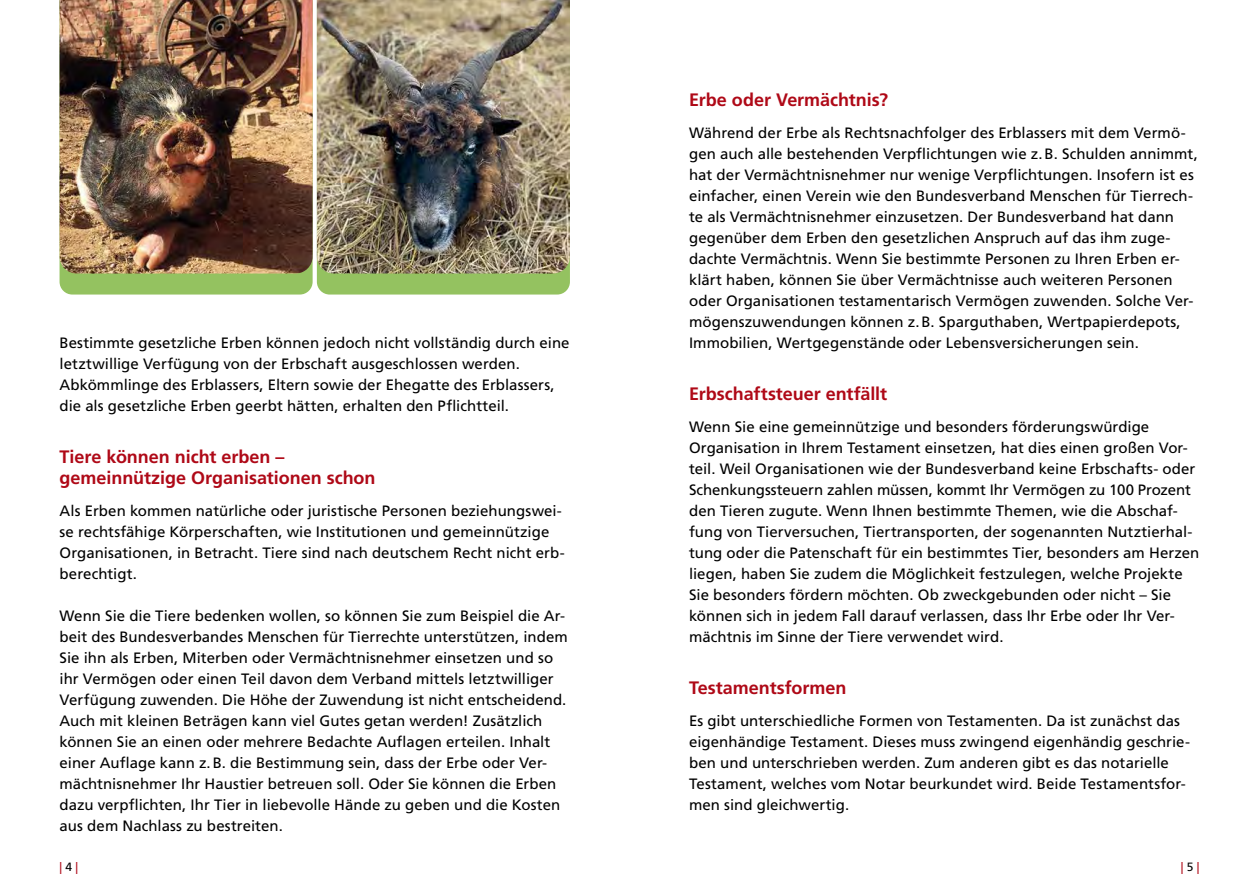
<style>
.page{position:relative;width:1259px;height:893px;background:#fff}
.page>*{position:absolute;margin:0;border:0;box-sizing:border-box;transform-origin:0 0}
.t1{font:700 18px/21px "Frutiger LT Std";color:#af0917}
.t2{font:15px/21px "Frutiger LT Std";letter-spacing:.005em;color:#000}
.t3{font:12px "Frutiger LT Std";color:#af0917}
.s1{color:#000}
</style>
<div class="page">
<div style="left:60px;top:274px;width:253px;height:21px;background:#94c260"></div>
<img style="left:60px;top:0;width:253px;height:274px">
<div style="left:317px;top:274px;width:253px;height:21px;background:#94c260"></div>
<img style="left:317px;top:0;width:253px;height:274px">
<p class="t2" style="left:60px;top:332px;width:511px">Bestimmte gesetzliche Erben können jedoch nicht vollständig durch eine letztwillige Verfügung von der Erbschaft ausgeschlossen werden.<br>Abkömmlinge des Erblassers, Eltern sowie der Ehegatte des Erblassers, die als gesetzliche Erben geerbt hätten, erhalten den Pflichtteil.</p>
<p class="t1" style="left:60px;top:447px;width:317px">Tiere können nicht erben – gemeinnützige Organisationen schon</p>
<p class="t2" style="left:60px;top:500px;width:507px">Als Erben kommen natürliche oder juristische Personen beziehungswei&shy;se rechtsfähige Körperschaften, wie Institutionen und gemeinnützige Organisationen, in Betracht. Tiere sind nach deutschem Recht nicht erb&shy;berechtigt.</p>
<p class="t2" style="left:60px;top:605px;width:510px">Wenn Sie die Tiere bedenken wollen, so können Sie zum Beispiel die Ar&shy;beit des Bundesverbandes Menschen für Tierrechte unterstützen, indem Sie ihn als Erben, Miterben oder Vermächtnisnehmer einsetzen und so ihr Vermögen oder einen Teil davon dem Verband mittels letztwilliger Verfügung zuwenden. Die Höhe der Zuwendung ist nicht entscheidend.<br>Auch mit kleinen Beträgen kann viel Gutes getan werden! Zusätzlich können Sie an einen oder mehrere Bedachte Auflagen erteilen. Inhalt einer Auflage kann z.B. die Bestimmung sein, dass der Erbe oder Ver&shy;mächtnisnehmer Ihr Haustier betreuen soll. Oder Sie können die Erben dazu verpflichten, Ihr Tier in liebevolle Hände zu geben und die Kosten aus dem Nachlass zu bestreiten.</p>
<p class="t1" style="left:689px;top:90px;width:201px">Erbe oder Vermächtnis?</p>
<p class="t2" style="left:689px;top:122px;width:510px">Während der Erbe als Rechtsnachfolger des Erblassers mit dem Vermö&shy;gen auch alle bestehenden Verpflichtungen wie z.B. Schulden annimmt, hat der Vermächtnisnehmer nur wenige Verpflichtungen. Insofern ist es einfacher, einen Verein wie den Bundesverband Menschen für Tierrech&shy;te als Vermächtnisnehmer einzusetzen. Der Bundesverband hat dann gegenüber dem Erben den gesetzlichen Anspruch auf das ihm zuge&shy;dachte Vermächtnis. Wenn Sie bestimmte Personen zu Ihren Erben er&shy;klärt haben, können Sie über Vermächtnisse auch weiteren Personen oder Organisationen testamentarisch Vermögen zuwenden. Solche Ver&shy;mögenszuwendungen können z.B. Sparguthaben, Wertpapierdepots, Immobilien, Wertgegenstände oder Lebensversicherungen sein.</p>
<p class="t1" style="left:689px;top:384px;width:200px">Erbschaftsteuer entfällt</p>
<p class="t2" style="left:689px;top:416px;width:512px">Wenn Sie eine gemeinnützige und besonders förderungswürdige Organisation in Ihrem Testament einsetzen, hat dies einen großen Vor&shy;teil. Weil Organisationen wie der Bundesverband keine Erbschafts- oder Schenkungssteuern zahlen müssen, kommt Ihr Vermögen zu 100 Prozent den Tieren zugute. Wenn Ihnen bestimmte Themen, wie die Abschaf&shy;fung von Tierversuchen, Tiertransporten, der sogenannten Nutztierhal&shy;tung oder die Patenschaft für ein bestimmtes Tier, besonders am Herzen liegen, haben Sie zudem die Möglichkeit festzulegen, welche Projekte Sie besonders fördern möchten. Ob zweckgebunden oder nicht – Sie können sich in jedem Fall darauf verlassen, dass Ihr Erbe oder Ihr Ver&shy;mächtnis im Sinne der Tiere verwendet wird.</p>
<p class="t1" style="left:689px;top:678px;width:159px">Testamentsformen</p>
<p class="t2" style="left:689px;top:710px;width:502px">Es gibt unterschiedliche Formen von Testamenten. Da ist zunächst das eigenhändige Testament. Dieses muss zwingend eigenhändig geschrie&shy;ben und unterschrieben werden. Zum anderen gibt es das notarielle Testament, welches vom Notar beurkundet wird. Beide Testamentsfor&shy;men sind gleichwertig.</p>
<p class="t3" style="left:60px;top:859px;width:20px">| <span class="s1">4</span> |</p>
<p class="t3" style="left:1180px;top:859px;width:20px">| <span class="s1">5</span> |</p>
</div>
